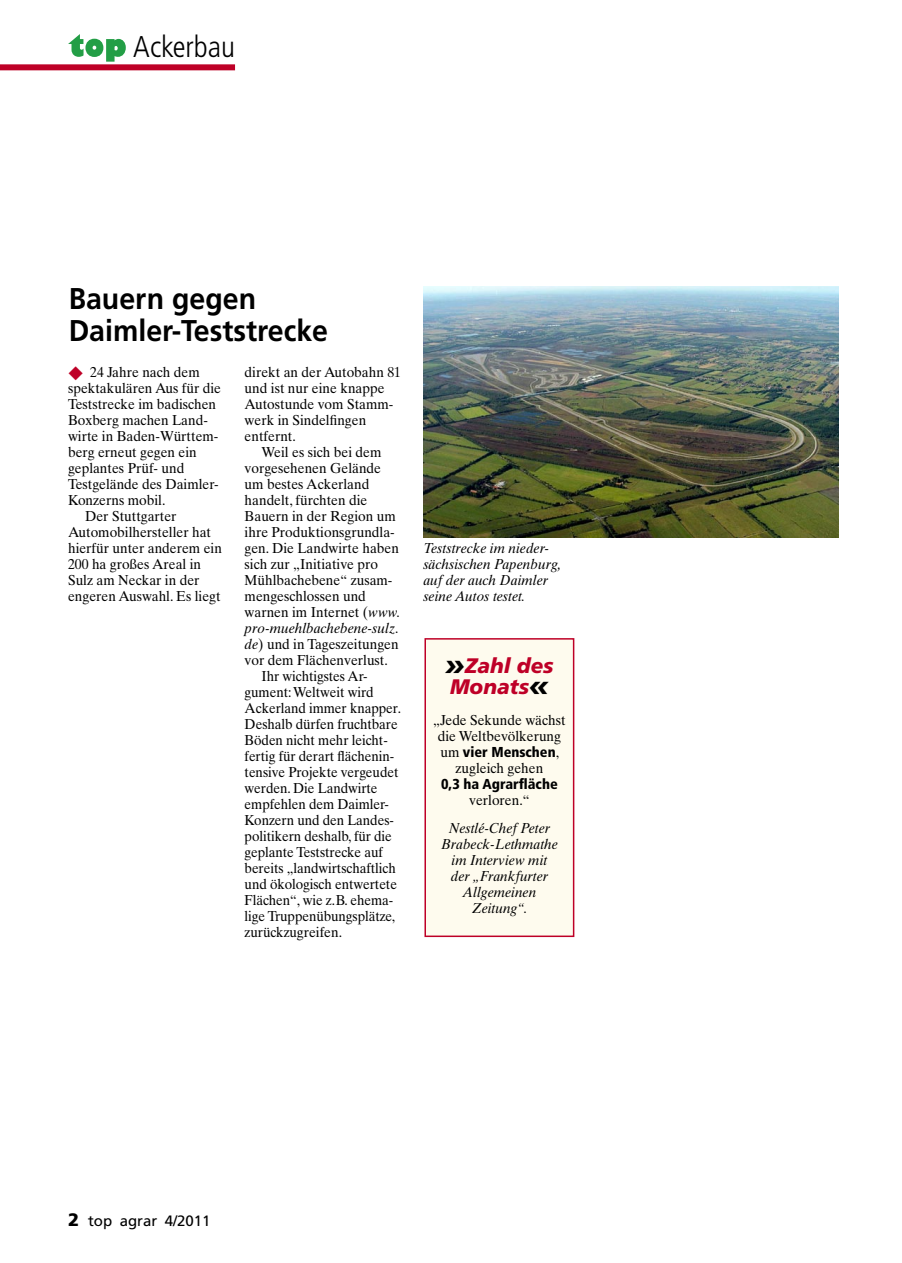
<style>
.page{position:relative;width:902px;height:1263px;background:#fff}
.page>*{position:absolute;margin:0;border:0;box-sizing:border-box;transform-origin:0 0}
.Überschrift_Magazin{font:700 30px/31.5px "Frutiger LT";color:#000;scale:.95 1}
.t1{font:300 condensed 30px "Frutiger LT";color:#000}
.Kommentar_Zitat{font:italic 900 21px/21px "Frutiger LT";color:#be0027}
.t2{font:15px "Frutiger LT";color:#000}
.Flattersatz{font:14.4px/16px "Times Ten LT";color:#000;scale:.95 1}
.Flattersatz-2{font:14.4px/16px "Times Ten LT";color:#000;scale:.93 1}
.Kurzmeldungen{font:14.4px/16px "Times Ten LT";color:#000;scale:.95 1}
.Zitat_Text{font:14.4px/16px "Times Ten LT";color:#000;text-align:center;scale:.95 1}
.Zitat_Name{font:italic 14.4px/16px "Times Ten LT";color:#000;text-align:center;scale:.95 1}
.Bildtext{font:italic 14.4px/16px "Times Ten LT";color:#000;scale:.95 1}
.s1{color:#be0027}
.s2{font-style:italic}
.s3{font-size:30px;color:#000}
.s4{font-family:"Frutiger LT";font-weight:900;font-stretch:condensed}
.s5{font-weight:900;font-size:18px}
</style>
<div class="page">
<div style="left:0;top:64px;width:235px;height:6px;background:#be0027"></div>
<svg style="left:68px;top:34px;width:58px;height:28px"></svg>
<img style="left:423px;top:287px;width:415px;height:250px">
<div style="left:425px;top:639px;width:148px;height:297px;background:#fefbee"></div>
<div style="left:424px;top:638px;width:150px;height:299px;border:2px solid #be0027"></div>
<p class="t1" style="left:133px;top:29px;width:103px">Ackerbau</p>
<p class="Überschrift_Magazin" style="left:69px;top:283px;width:274px">Bauern gegen<br>Daimler-Teststrecke</p>
<p class="Kurzmeldungen" style="left:68px;top:364px;width:162px"><span class="s1">◆</span> 24 Jahre nach dem spektakulären Aus für die<br>Teststrecke im badischen<br>Boxberg machen Land&shy;wirte in Baden-Württem&shy;berg erneut gegen ein geplantes Prüf- und<br>Testgelände des Daimler-<br>Konzerns mobil.</p>
<p class="Flattersatz" style="left:68px;top:508px;width:163px;text-indent:17px">Der Stuttgarter<br>Automobilhersteller hat hierfür unter anderem ein<br>200 ha großes Areal in<br>Sulz am Neckar in der engeren Auswahl. Es liegt</p>
<p class="Flattersatz" style="left:244px;top:364px;width:166px">direkt an der Autobahn 81 und ist nur eine knappe<br>Autostunde vom Stamm&shy;werk in Sindelfingen entfernt.</p>
<p class="Flattersatz" style="left:244px;top:444px;width:165px;text-indent:17px">Weil es sich bei dem vorgesehenen Gelände um bestes Ackerland handelt, fürchten die<br>Bauern in der Region um ihre Produktionsgrundla&shy;gen. Die Landwirte haben sich zur „Initiative pro<br>Mühlbachebene“ zusam&shy;mengeschlossen und warnen im Internet (<span class="s2">www. pro-muehlbachebene-sulz. de</span>) und in Tageszeitungen vor dem Flächenverlust.</p>
<p class="Flattersatz-2" style="left:244px;top:668px;width:170px;text-indent:17px">Ihr wichtigstes Ar&shy;gument: Weltweit wird<br>Ackerland immer knapper.<br>Deshalb dürfen fruchtbare<br>Böden nicht mehr leicht&shy;fertig für derart flächenin&shy;tensive Projekte vergeudet werden. Die Landwirte empfehlen dem Daimler-<br>Konzern und den Landes&shy;politikern deshalb, für die geplante Teststrecke auf bereits „landwirtschaftlich und ökologisch entwertete<br>Flächen“, wie z. B. ehema&shy;lige Truppenübungsplätze, zurückzugreifen.</p>
<p class="Bildtext" style="left:423px;top:540px;width:146px">Teststrecke im nieder&shy;sächsischen Papenburg,</p>
<p class="Bildtext" style="left:423px;top:572px;width:133px">auf der auch Daimler seine Autos testet.</p>
<p class="Kommentar_Zitat" style="left:445px;top:655px;width:110px"><span class="s3">»</span>Zahl des<br>Monats<span class="s3">«</span></p>
<p class="Zitat_Text" style="left:433px;top:711px;width:141px">„Jede Sekunde wächst die Weltbevölkerung um <span class="s4">vier Menschen</span>, zugleich gehen<br><span class="s4">0,3 ha Agrarfläche </span>verloren.“</p>
<p class="Zitat_Name" style="left:441px;top:820px;width:124px">Nestlé-Chef Peter<br>Brabeck-Lethmathe im Interview mit der „Frankfurter<br>Allgemeinen<br>Zeitung“.</p>
<p class="t2" style="left:68px;top:1212px;width:144px"><span class="s5">2</span> top agrar 4/2011</p>
</div>
